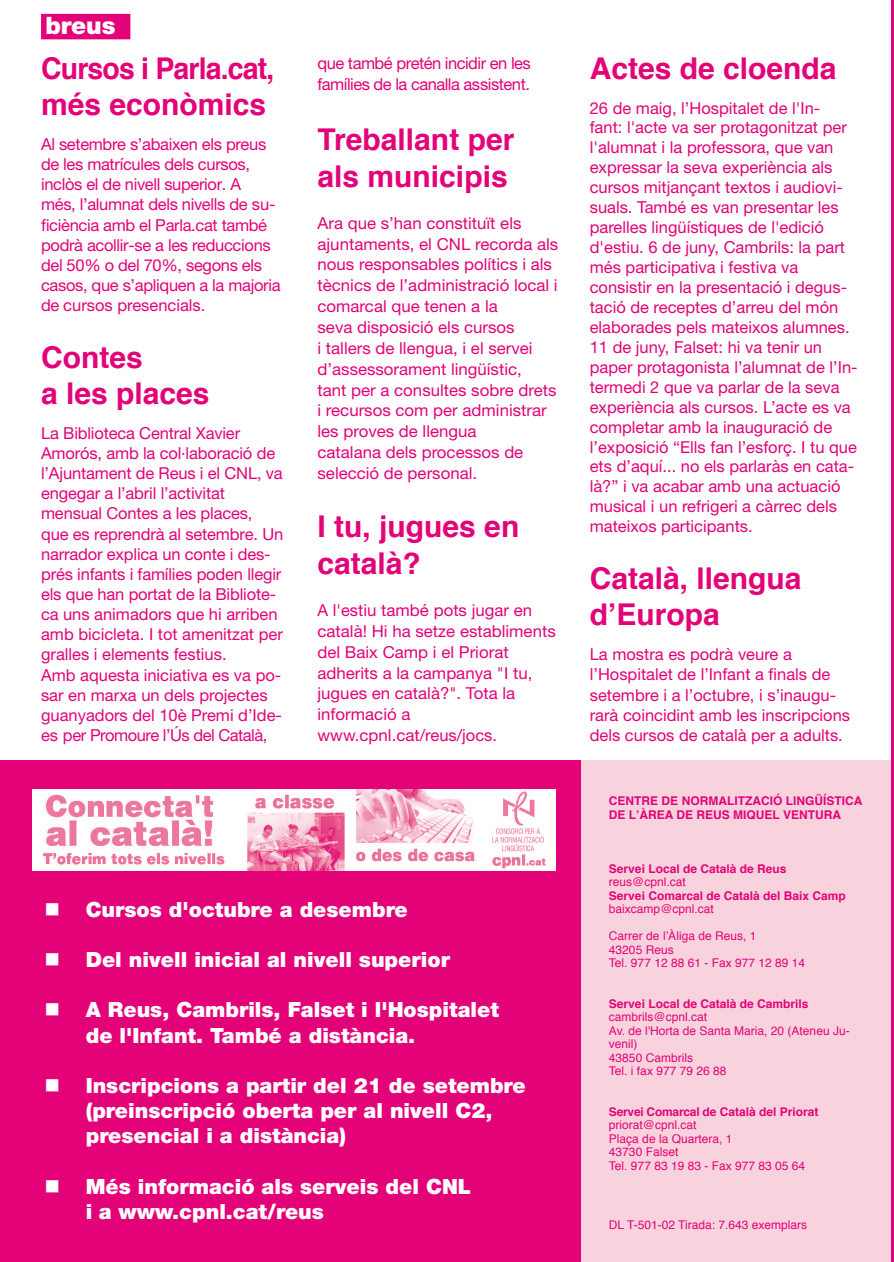
<style>
.page{position:relative;width:894px;height:1262px;background:#fff}
.page>*{position:absolute;margin:0;border:0;box-sizing:border-box;transform-origin:0 0}
.t1{font:700 30px/37px "Helvetica";color:#e40278}
.t2{font:700 30px/36.3px "Helvetica";letter-spacing:-.03em;color:#e40278;scale:.95 1}
.t3{font:700 30px "Helvetica";color:#fff}
.t4{font:900 24px "Helvetica Neue";color:#fff}
.t5{font:900 21px/25.2px "Helvetica Neue";color:#fff}
.t6{font:16.5px/20px "Helvetica Neue";color:#e40278}
.t7{font:16.5px/20.1px "Helvetica Neue";letter-spacing:-.02em;color:#e40278}
.t8{font:16.5px/20.9px "Helvetica Neue";letter-spacing:-.03em;color:#e40278}
.t9{font:700 15px "Helvetica";color:#fff}
.t10{font:12px/13.5px "Helvetica";color:#e40278}
.t11{font:700 12px/13.5px "Helvetica";color:#e40278}
.s1{font-weight:400}
.s2{font-weight:700}
</style>
<div class="page">
<div style="left:579px;top:760px;width:314px;height:501px;background:#f8d3dd"></div>
<hr style="left:891px;top:0;width:3px;height:1261px;background:#e40278">
<div style="left:0;top:760px;width:581px;height:501px;background:#e40278"></div>
<img style="left:33px;top:789px;width:523px;height:81px">
<div style="left:41px;top:14px;width:89px;height:25px;background:#e40278"></div>
<p class="t4" style="left:45px;top:12px;width:72px">breus</p>
<p class="t2" style="left:41px;top:50px;width:247px">Cursos i Parla.cat, més econòmics</p>
<p class="t7" style="left:41px;top:134px;width:241px">Al setembre s’abaixen els preus de les matrícules dels cursos, inclòs el de nivell superior. A<br>més, l’alumnat dels nivells de su&shy;ficiència amb el Parla.cat també podrà acollir-se a les reduccions del 50% o del 70%, segons els casos, que s’apliquen a la majoria de cursos presencials.</p>
<p class="t1" style="left:41px;top:339px;width:170px;line-height:36.3px">Contes<br>a les places</p>
<p class="t6" style="left:41px;top:423px;width:244px">La Biblioteca Central Xavier<br>Amorós, amb la col·laboració de l’Ajuntament de Reus i el CNL, va engegar a l’abril l’activitat mensual Contes a les places, que es reprendrà al setembre. Un narrador explica un conte i des&shy;prés infants i famílies poden llegir els que han portat de la Bibliote&shy;ca uns animadors que hi arriben amb bicicleta. I tot amenitzat per gralles i elements festius.<br>Amb aquesta iniciativa es va po&shy;sar en marxa un dels projectes guanyadors del 10è Premi d’Ide&shy;es per Promoure l’Ús del Català,</p>
<p class="t8" style="left:317px;top:53px;width:215px">que també pretén incidir en les famílies de la canalla assistent.</p>
<p class="t1" style="left:317px;top:121px;width:198px">Treballant per als municipis</p>
<p class="t6" style="left:317px;top:212px;width:242px;line-height:20.9px">Ara que s’han constituït els ajuntaments, el CNL recorda als nous responsables polítics i als tècnics de l’administració local i comarcal que tenen a la<br>seva disposició els cursos<br>i tallers de llengua, i el servei d’assessorament lingüístic,<br>tant per a consultes sobre drets i recursos com per administrar les proves de llengua<br>catalana dels processos de selecció de personal.</p>
<p class="t1" style="left:317px;top:508px;width:203px">I tu, jugues en català?</p>
<p class="t6" style="left:317px;top:599px;width:240px;line-height:20.9px">A l'estiu també pots jugar en català! Hi ha setze establiments del Baix Camp i el Priorat adherits a la campanya "I tu, jugues en català?". Tota la informació a www.cpnl.cat/reus/jocs.</p>
<p class="t5" style="left:44px;top:896px;width:365px">■ Cursos d'octubre a desembre</p>
<p class="t5" style="left:44px;top:946px;width:407px">■ Del nivell inicial al nivell superior</p>
<p class="t5" style="left:86px;top:997px;width:415px;text-indent:-41px">■ A Reus, Cambrils, Falset i l'Hospitalet de l'Infant. També a distància.</p>
<p class="t5" style="left:86px;top:1072px;width:441px;text-indent:-41px">■ Inscripcions a partir del 21 de setembre (preinscripció oberta per al nivell C2, presencial i a distància)</p>
<p class="t5" style="left:86px;top:1173px;width:387px;text-indent:-41px">■ Més informació als serveis del CNL i a www.cpnl.cat/reus</p>
<p class="t9" style="left:62px;top:1077px;width:186px">Enric i Robert (Catalunya)</p>
<p class="t3" style="left:231px;top:1202px;width:16px">"</p>
<p class="t1" style="left:590px;top:50px;width:248px">Actes de cloenda</p>
<p class="t6" style="left:590px;top:97px;width:269px">26 de maig, l’Hospitalet de l'In-<br>fant: l'acte va ser protagonitzat per l'alumnat i la professora, que van expressar la seva experiència als cursos mitjançant textos i audiovi&shy;suals. També es van presentar les parelles lingüístiques de l'edició d'estiu. 6 de juny, Cambrils: la part més participativa i festiva va consistir en la presentació i degus&shy;tació de receptes d’arreu del món elaborades pels mateixos alumnes.<br>11 de juny, Falset: hi va tenir un paper protagonista l’alumnat de l’In&shy;termedi 2 que va parlar de la seva experiència als cursos. L’acte es va completar amb la inauguració de l’exposició “Ells fan l’esforç. I tu que ets d’aquí... no els parlaràs en cata&shy;là?” i va acabar amb una actuació musical i un refrigeri a càrrec dels mateixos participants.</p>
<p class="t1" style="left:590px;top:560px;width:213px;line-height:36.5px">Català, llengua d’Europa</p>
<p class="t6" style="left:590px;top:644px;width:262px">La mostra es podrà veure a l’Hospitalet de l’Infant a finals de setembre i a l’octubre, i s’inaugu&shy;rarà coincidint amb les inscripcions dels cursos de català per a adults.</p>
<p class="t11" style="left:609px;top:794px;width:255px">CENTRE DE NORMALITZACIÓ LINGÜÍSTICA<br>DE L’ÀREA DE REUS MIQUEL VENTURA</p>
<p class="t11" style="left:609px;top:861px;width:238px">Servei Local de Català de Reus <span class="s1">reus@cpnl.cat<br></span>Servei Comarcal de Català del Baix Camp <span class="s1">baixcamp@cpnl.cat</span></p>
<p class="t10" style="left:609px;top:929px;width:198px">Carrer de l’Àliga de Reus, 1<br>43205 Reus<br>Tel. 977 12 88 61 - Fax 977 12 89 14</p>
<p class="t10" style="left:609px;top:997px;width:242px"><span class="s2">Servei Local de Català de Cambrils </span>cambrils@cpnl.cat<br>Av. de l'Horta de Santa Maria, 20 (Ateneu Ju&shy;venil)<br>43850 Cambrils<br>Tel. i fax 977 79 26 88</p>
<p class="t10" style="left:609px;top:1105px;width:211px"><span class="s2">Servei Comarcal de Català del Priorat </span>priorat@cpnl.cat<br>Plaça de la Quartera, 1<br>43730 Falset<br>Tel. 977 83 19 83 - Fax 977 83 05 64</p>
<p class="t10" style="left:609px;top:1218px;width:200px">DL T-501-02 Tirada: 7.643 exemplars</p>
</div>
